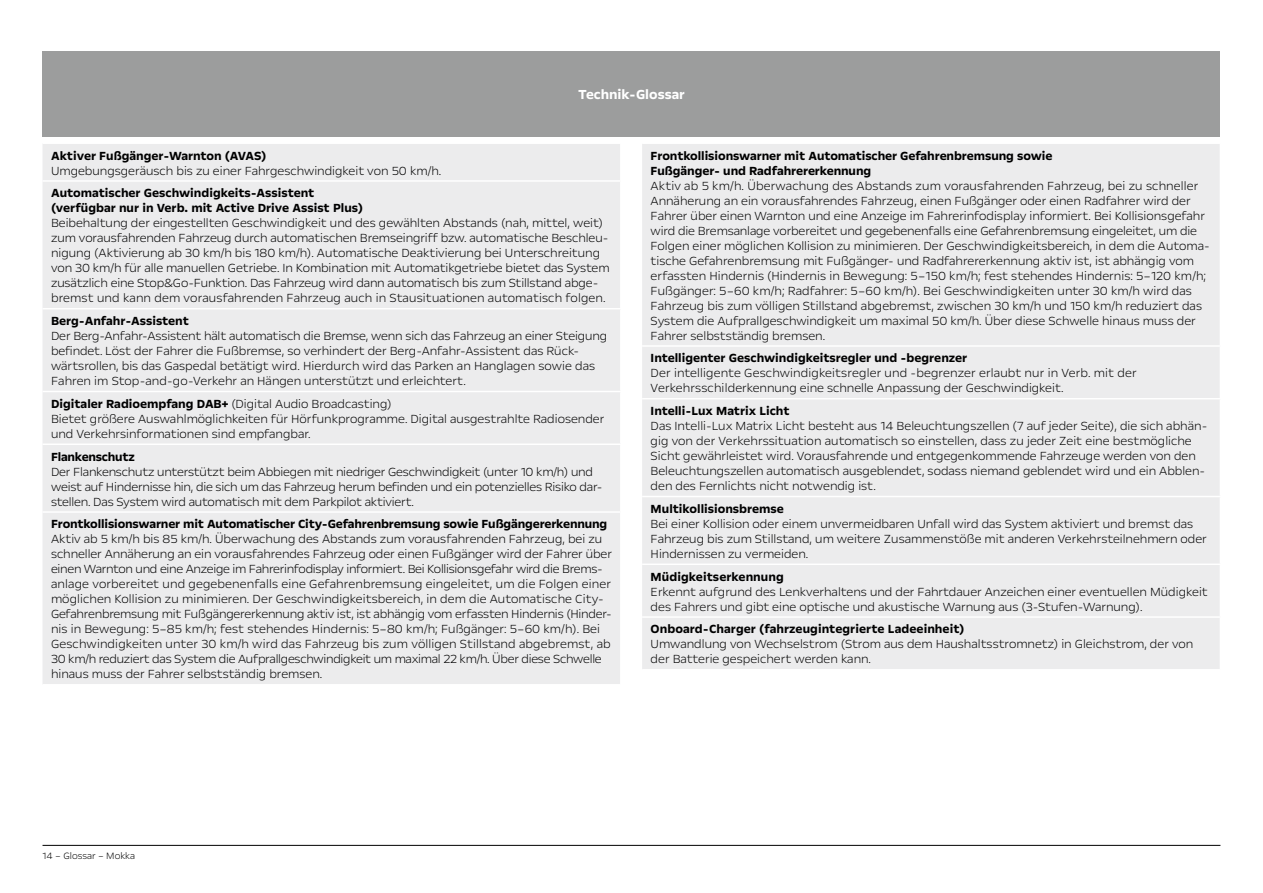
<style>
.page{position:relative;width:1263px;height:893px;background:#fff}
.page>*{position:absolute;margin:0;border:0;box-sizing:border-box;transform-origin:0 0}
.t1{font:700 15px "Opel Next";color:#fff}
.t2{font:300 13.5px/15px "Opel Next";color:#000}
.t3{font:700 13.5px/15px "Opel Next";letter-spacing:-.005em;color:#000}
.t4{font:300 10.5px "Opel Next";color:#000}
.s1{font-weight:700}
</style>
<div class="page">
<hr style="left:43px;top:845px;width:1177px;height:1px;background:#000">
<div style="left:43px;top:144px;width:577px;height:540px;background:#ececed"></div>
<hr style="left:43px;top:511px;width:579px;height:2px;background:#fff">
<hr style="left:43px;top:180px;width:579px;height:2px;background:#fff">
<hr style="left:43px;top:308px;width:579px;height:1px;background:#fff">
<hr style="left:43px;top:391px;width:579px;height:1px;background:#fff">
<hr style="left:43px;top:443px;width:579px;height:2px;background:#fff">
<div style="left:642px;top:144px;width:578px;height:525px;background:#ececed"></div>
<hr style="left:642px;top:345px;width:579px;height:2px;background:#fff">
<hr style="left:642px;top:398px;width:579px;height:1px;background:#fff">
<hr style="left:642px;top:496px;width:579px;height:1px;background:#fff">
<hr style="left:642px;top:563px;width:579px;height:2px;background:#fff">
<hr style="left:642px;top:616px;width:579px;height:2px;background:#fff">
<div style="left:43px;top:51px;width:1177px;height:85px;background:#9c9d9d"></div>
<p class="t1" style="left:578px;top:85px;width:108px">Technik-Glossar</p>
<p class="t3" style="left:51px;top:148px;width:217px">Aktiver Fußgänger-Warnton (AVAS)</p>
<p class="t2" style="left:51px;top:162px;width:392px">Umgebungsgeräusch bis zu einer Fahrgeschwindigkeit von 50 km/h.</p>
<p class="t3" style="left:51px;top:186px;width:314px">Automatischer Geschwindigkeits-Assistent (verfügbar nur in Verb. mit Active Drive Assist Plus)</p>
<p class="t2" style="left:51px;top:215px;width:560px">Beibehaltung der eingestellten Geschwindigkeit und des gewählten Abstands (nah, mittel, weit) zum vorausfahrenden Fahrzeug durch automatischen Bremseingriff bzw. automatische Beschleu&shy;nigung (Aktivierung ab 30 km/h bis 180 km/h). Automatische Deaktivierung bei Unterschreitung von 30 km/h für alle manuellen Getriebe. In Kombination mit Automatikgetriebe bietet das System zusätzlich eine Stop&amp;Go-Funktion. Das Fahrzeug wird dann automatisch bis zum Stillstand abge&shy;bremst und kann dem vorausfahrenden Fahrzeug auch in Stausituationen automatisch folgen.</p>
<p class="t3" style="left:51px;top:313px;width:139px">Berg-Anfahr-Assistent</p>
<p class="t2" style="left:51px;top:328px;width:558px">Der Berg-Anfahr-Assistent hält automatisch die Bremse, wenn sich das Fahrzeug an einer Steigung befindet. Löst der Fahrer die Fußbremse, so verhindert der Berg-Anfahr-Assistent das Rück&shy;wärtsrollen, bis das Gaspedal betätigt wird. Hierdurch wird das Parken an Hanglagen sowie das Fahren im Stop-and-go-Verkehr an Hängen unterstützt und erleichtert.</p>
<p class="t2" style="left:51px;top:396px;width:555px"><span class="s1">Digitaler Radioempfang DAB+</span> (Digital Audio Broadcasting)<br>Bietet größere Auswahlmöglichkeiten für Hörfunkprogramme. Digital ausgestrahlte Radiosender und Verkehrsinformationen sind empfangbar.</p>
<p class="t3" style="left:51px;top:449px;width:85px">Flankenschutz</p>
<p class="t2" style="left:51px;top:463px;width:553px">Der Flankenschutz unterstützt beim Abbiegen mit niedriger Geschwindigkeit (unter 10 km/h) und weist auf Hindernisse hin, die sich um das Fahrzeug herum befinden und ein potenzielles Risiko dar&shy;stellen. Das System wird automatisch mit dem Parkpilot aktiviert.</p>
<p class="t3" style="left:51px;top:517px;width:558px">Frontkollisionswarner mit Automatischer City-Gefahrenbremsung sowie Fußgängererkennung</p>
<p class="t2" style="left:51px;top:531px;width:562px">Aktiv ab 5 km/h bis 85 km/h. Überwachung des Abstands zum vorausfahrenden Fahrzeug, bei zu schneller Annäherung an ein vorausfahrendes Fahrzeug oder einen Fußgänger wird der Fahrer über einen Warnton und eine Anzeige im Fahrerinfodisplay informiert. Bei Kollisionsgefahr wird die Brems&shy;anlage vorbereitet und gegebenenfalls eine Gefahrenbremsung eingeleitet, um die Folgen einer möglichen Kollision zu minimieren. Der Geschwindigkeitsbereich, in dem die Automatische City-Gefahrenbremsung mit Fußgängererkennung aktiv ist, ist abhängig vom erfassten Hindernis (Hinder&shy;nis in Bewegung: 5–85 km/h; fest stehendes Hindernis: 5–80 km/h; Fußgänger: 5–60 km/h). Bei Geschwindigkeiten unter 30 km/h wird das Fahrzeug bis zum völligen Stillstand abgebremst, ab 30 km/h reduziert das System die Aufprallgeschwindigkeit um maximal 22 km/h. Über diese Schwelle hinaus muss der Fahrer selbstständig bremsen.</p>
<p class="t3" style="left:651px;top:148px;width:403px">Frontkollisionswarner mit Automatischer Gefahrenbremsung sowie<br>Fußgänger- und Radfahrererkennung</p>
<p class="t2" style="left:651px;top:177px;width:561px">Aktiv ab 5 km/h. Überwachung des Abstands zum vorausfahrenden Fahrzeug, bei zu schneller Annäherung an ein vorausfahrendes Fahrzeug, einen Fußgänger oder einen Radfahrer wird der Fahrer über einen Warnton und eine Anzeige im Fahrerinfodisplay informiert. Bei Kollisionsgefahr wird die Bremsanlage vorbereitet und gegebenenfalls eine Gefahrenbremsung eingeleitet, um die Folgen einer möglichen Kollision zu minimieren. Der Geschwindigkeitsbereich, in dem die Automa&shy;tische Gefahrenbremsung mit Fußgänger- und Radfahrererkennung aktiv ist, ist abhängig vom erfassten Hindernis (Hindernis in Bewegung: 5–150 km/h; fest stehendes Hindernis: 5–120 km/h; Fußgänger: 5–60 km/h; Radfahrer: 5–60 km/h). Bei Geschwindigkeiten unter 30 km/h wird das Fahrzeug bis zum völligen Stillstand abgebremst, zwischen 30 km/h und 150 km/h reduziert das System die Aufprallgeschwindigkeit um maximal 50 km/h. Über diese Schwelle hinaus muss der Fahrer selbstständig bremsen.</p>
<p class="t3" style="left:651px;top:351px;width:318px">Intelligenter Geschwindigkeitsregler und -begrenzer</p>
<p class="t2" style="left:651px;top:365px;width:488px">Der intelligente Geschwindigkeitsregler und -begrenzer erlaubt nur in Verb. mit der<br>Verkehrsschilderkennung eine schnelle Anpassung der Geschwindigkeit.</p>
<p class="t3" style="left:651px;top:403px;width:140px">Intelli-Lux Matrix Licht</p>
<p class="t2" style="left:651px;top:418px;width:558px">Das Intelli-Lux Matrix Licht besteht aus 14 Beleuchtungszellen (7 auf jeder Seite), die sich abhän&shy;gig von der Verkehrssituation automatisch so einstellen, dass zu jeder Zeit eine bestmögliche Sicht gewährleistet wird. Vorausfahrende und entgegenkommende Fahrzeuge werden von den Beleuchtungszellen automatisch ausgeblendet, sodass niemand geblendet wird und ein Abblen&shy;den des Fernlichts nicht notwendig ist.</p>
<p class="t3" style="left:651px;top:501px;width:135px">Multikollisionsbremse</p>
<p class="t2" style="left:651px;top:516px;width:558px">Bei einer Kollision oder einem unvermeidbaren Unfall wird das System aktiviert und bremst das<br>Fahrzeug bis zum Stillstand, um weitere Zusammenstöße mit anderen Verkehrsteilnehmern oder<br>Hindernissen zu vermeiden.</p>
<p class="t3" style="left:651px;top:569px;width:135px">Müdigkeitserkennung</p>
<p class="t2" style="left:651px;top:583px;width:559px">Erkennt aufgrund des Lenkverhaltens und der Fahrtdauer Anzeichen einer eventuellen Müdigkeit des Fahrers und gibt eine optische und akustische Warnung aus (3-Stufen-Warnung).</p>
<p class="t3" style="left:651px;top:622px;width:315px">Onboard-Charger (fahrzeugintegrierte Ladeeinheit)</p>
<p class="t2" style="left:651px;top:636px;width:544px">Umwandlung von Wechselstrom (Strom aus dem Haushaltsstromnetz) in Gleichstrom, der von der Batterie gespeichert werden kann.</p>
<p class="t4" style="left:43px;top:849px;width:94px">14 – Glossar – Mokka</p>
</div>
